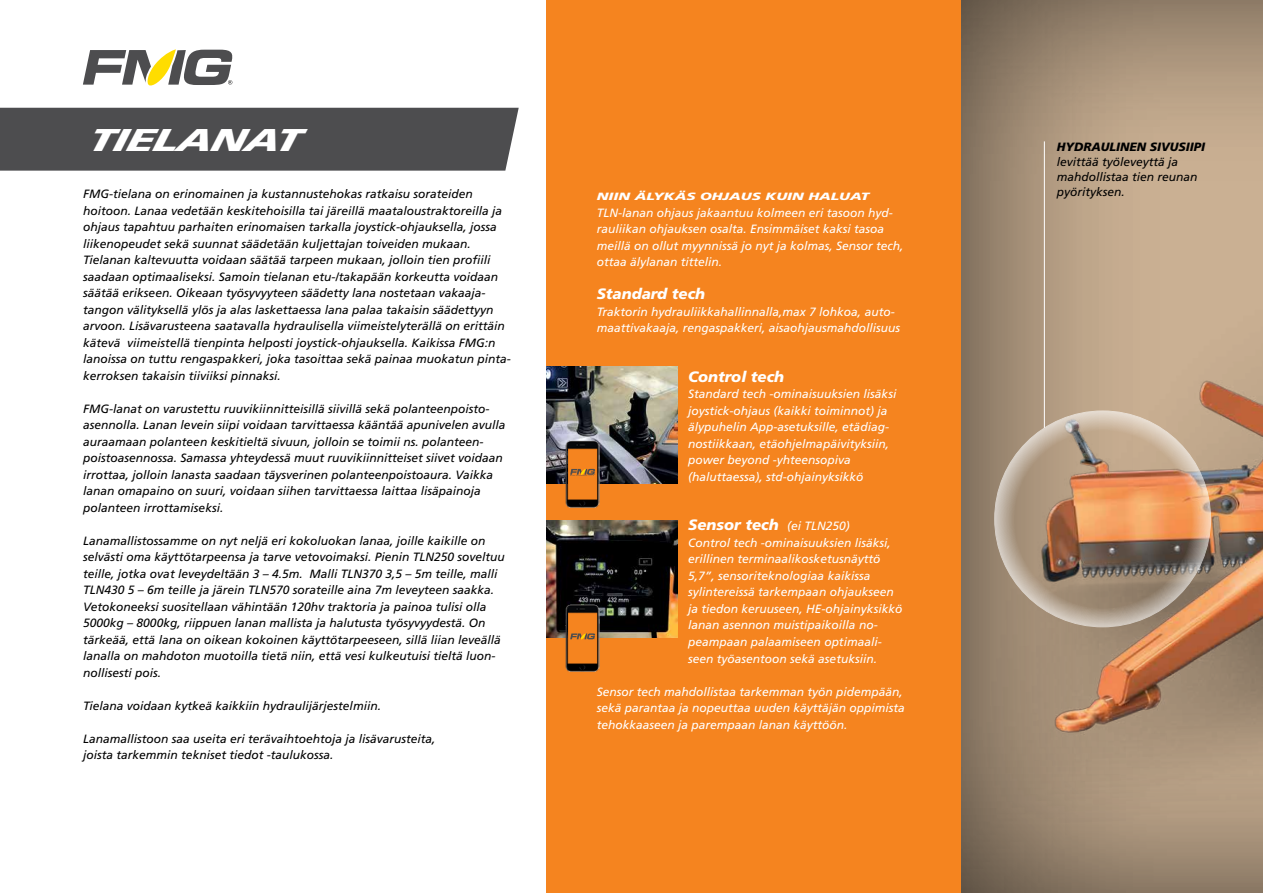
<style>
.page{position:relative;width:1263px;height:893px;background:#fff}
.page>*{position:absolute;margin:0;border:0;box-sizing:border-box;transform-origin:0 0}
.t1{font:italic 900 31.5px "Frutiger LT Std";letter-spacing:-.025em;color:#fff;scale:1.43 1}
.t2{font:italic 900 15px "Frutiger LT Std";color:#fff}
.t3{font:italic 12px/16.5px "Frutiger LT Std";color:#000}
.t4{font:italic 12px/16.5px "Frutiger LT Std";color:#fff}
.t5{font:italic 900 12px "Frutiger LT Std";color:#000}
.t6{font:italic 900 10.5px "Frutiger LT Std";color:#fff;scale:1.43 1}
.s1{font-weight:400;font-size:12px}
</style>
<div class="page">
<div style="left:546px;top:0;width:717px;height:893px;background:#f5841f"></div>
<img style="left:961px;top:0;width:302px;height:885px">
<img style="left:995px;top:411px;width:215px;height:216px;border-radius:50%">
<hr style="left:1044px;top:141px;width:1px;height:287px;background:#fff">
<div style="left:0;top:108px;width:519px;height:63px;background:#4d4d4f"></div>
<svg style="left:83px;top:49px;width:149px;height:37px"></svg>
<img style="left:546px;top:367px;width:132px;height:117px">
<img style="left:546px;top:521px;width:132px;height:117px">
<img style="left:565px;top:440px;width:35px;height:67px">
<svg style="left:570px;top:469px;width:25px;height:6px"></svg>
<img style="left:565px;top:605px;width:35px;height:67px">
<svg style="left:570px;top:633px;width:25px;height:7px"></svg>
<h1 class="t1" style="left:87px;top:121px;width:149px">TIELANAT</h1>
<p class="t3" style="left:83px;top:186px;width:429px">FMG-tielana on erinomainen ja kustannustehokas ratkaisu sorateiden hoitoon. Lanaa vedetään keskitehoisilla tai järeillä maataloustraktoreilla ja ohjaus tapahtuu parhaiten erinomaisen tarkalla joystick-ohjauksella, jossa liikenopeudet sekä suunnat säädetään kuljettajan toiveiden mukaan.<br>Tielanan kaltevuutta voidaan säätää tarpeen mukaan, jolloin tien profiili saadaan optimaaliseksi. Samoin tielanan etu-/takapään korkeutta voidaan säätää erikseen. Oikeaan työsyvyyteen säädetty lana nostetaan vakaaja&shy;tangon välityksellä ylös ja alas laskettaessa lana palaa takaisin säädettyyn arvoon. Lisävarusteena saatavalla hydraulisella viimeistelyterällä on erittäin kätevä viimeistellä tienpinta helposti joystick-ohjauksella. Kaikissa FMG:n lanoissa on tuttu rengaspakkeri, joka tasoittaa sekä painaa muokatun pinta&shy;kerroksen takaisin tiiviiksi pinnaksi.</p>
<p class="t3" style="left:83px;top:400px;width:424px">FMG-lanat on varustettu ruuvikiinnitteisillä siivillä sekä polanteenpoisto&shy;asennolla. Lanan levein siipi voidaan tarvittaessa kääntää apunivelen avulla auraamaan polanteen keskitieltä sivuun, jolloin se toimii ns. polanteen&shy;poistoasennossa. Samassa yhteydessä muut ruuvikiinnitteiset siivet voidaan irrottaa, jolloin lanasta saadaan täysverinen polanteenpoistoaura. Vaikka lanan omapaino on suuri, voidaan siihen tarvittaessa laittaa lisäpainoja polanteen irrottamiseksi.</p>
<p class="t3" style="left:83px;top:532px;width:423px">Lanamallistossamme on nyt neljä eri kokoluokan lanaa, joille kaikille on selvästi oma käyttötarpeensa ja tarve vetovoimaksi. Pienin TLN250 soveltuu teille, jotka ovat leveydeltään 3 – 4.5m. Malli TLN370 3,5 – 5m teille, malli TLN430 5 – 6m teille ja järein TLN570 sorateille aina 7m leveyteen saakka.<br>Vetokoneeksi suositellaan vähintään 120hv traktoria ja painoa tulisi olla 5000kg – 8000kg, riippuen lanan mallista ja halutusta työsyvyydestä. On tärkeää, että lana on oikean kokoinen käyttötarpeeseen, sillä liian leveällä lanalla on mahdoton muotoilla tietä niin, että vesi kulkeutuisi tieltä luon&shy;nollisesti pois.</p>
<p class="t3" style="left:83px;top:697px;width:299px">Tielana voidaan kytkeä kaikkiin hydraulijärjestelmiin.</p>
<p class="t3" style="left:83px;top:730px;width:354px">Lanamallistoon saa useita eri terävaihtoehtoja ja lisävarusteita, joista tarkemmin tekniset tiedot -taulukossa.</p>
<p class="t6" style="left:597px;top:190px;width:192px">NIIN ÄLYKÄS OHJAUS KUIN HALUAT</p>
<p class="t4" style="left:597px;top:205px;width:308px">TLN-lanan ohjaus jakaantuu kolmeen eri tasoon hyd&shy;rauliikan ohjauksen osalta. Ensimmäiset kaksi tasoa meillä on ollut myynnissä jo nyt ja kolmas, Sensor tech, ottaa älylanan tittelin.</p>
<p class="t2" style="left:597px;top:285px;width:110px">Standard tech</p>
<p class="t4" style="left:597px;top:304px;width:305px">Traktorin hydrauliikkahallinnalla,max 7 lohkoa, auto&shy;maattivakaaja, rengaspakkeri, aisaohjausmahdollisuus</p>
<p class="t2" style="left:688px;top:368px;width:97px">Control tech</p>
<p class="t4" style="left:688px;top:386px;width:210px">Standard tech -ominaisuuksien lisäksi joystick-ohjaus (kaikki toiminnot) ja älypuhelin App-asetuksille, etädiag&shy;nostiikkaan, etäohjelmapäivityksiin, power beyond -yhteensopiva (haluttaessa), std-ohjainyksikkö</p>
<p class="t2" style="left:688px;top:516px;width:163px">Sensor tech <span class="s1">(ei TLN250)</span></p>
<p class="t4" style="left:688px;top:535px;width:216px">Control tech -ominaisuuksien lisäksi, erillinen terminaalikosketusnäyttö 5,7”, sensoriteknologiaa kaikissa sylintereissä tarkempaan ohjaukseen ja tiedon keruuseen, HE-ohjainyksikkö lanan asennon muistipaikoilla no&shy;peampaan palaamiseen optimaali&shy;seen työasentoon sekä asetuksiin.</p>
<p class="t4" style="left:597px;top:683px;width:310px">Sensor tech mahdollistaa tarkemman työn pidempään, sekä parantaa ja nopeuttaa uuden käyttäjän oppimista tehokkaaseen ja parempaan lanan käyttöön.</p>
<p class="t5" style="left:1057px;top:140px;width:150px">HYDRAULINEN SIVUSIIPI</p>
<p class="t3" style="left:1057px;top:155px;width:142px;line-height:15px">levittää työleveyttä ja mahdollistaa tien reunan pyörityksen.</p>
</div>
